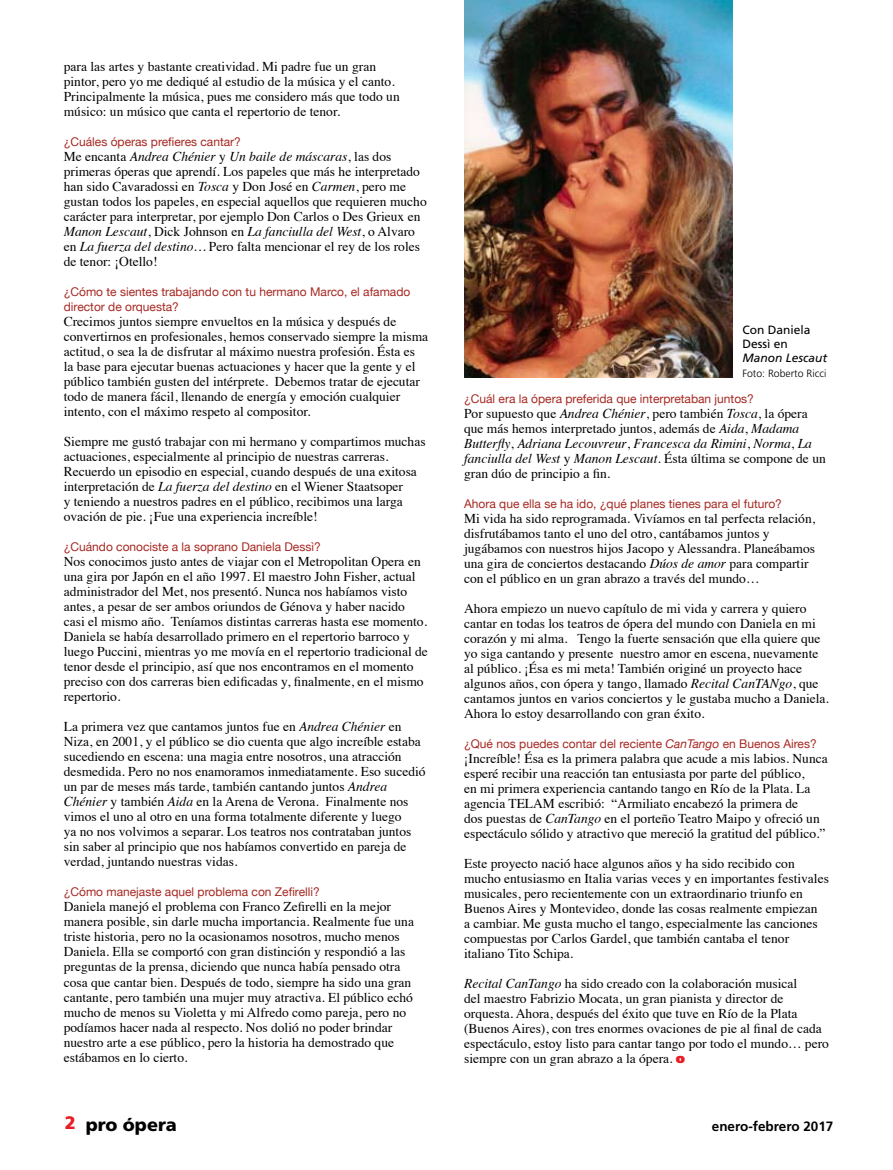
<style>
.page{position:relative;width:893px;height:1170px;background:#fff}
.page>*{position:absolute;margin:0;border:0;box-sizing:border-box;transform-origin:0 0}
.t1{font:900 18px "Frutiger";color:#000}
.t2{font:13.5px/15px "Times";color:#000}
.t3{font:700 13.5px "Frutiger";color:#000}
.t4{font:12px/15px "Helvetica Neue";color:#a62822}
.t5{font:12px/14.4px "Frutiger";color:#000}
.t6{font:italic 12px "Frutiger";color:#000}
.t7{font:300 10.5px "Frutiger";color:#000}
.s1{font-style:italic}
.s2{font-family:"Frutiger";font-weight:900;color:#e91c23}
</style>
<div class="page">
<img style="left:464px;top:0;width:269px;height:378px">
<p class="t2" style="left:64px;top:58px;width:337px">para las artes y bastante creatividad. Mi padre fue un gran pintor, pero yo me dediqué al estudio de la música y el canto.<br>Principalmente la música, pues me considero más que todo un músico: un músico que canta el repertorio de tenor.</p>
<p class="t4" style="left:64px;top:134px;width:179px">¿Cuáles óperas prefieres cantar?</p>
<p class="t2" style="left:64px;top:148px;width:364px">Me encanta <span class="s1">Andrea Chénier</span> y <span class="s1">Un baile de máscaras</span>, las dos primeras óperas que aprendí. Los papeles que más he interpretado han sido Cavaradossi en <span class="s1">Tosca</span> y Don José en <span class="s1">Carmen</span>, pero me gustan todos los papeles, en especial aquellos que requieren mucho carácter para interpretar, por ejemplo Don Carlos o Des Grieux en <span class="s1">Manon Lescaut</span>, Dick Johnson en <span class="s1">La fanciulla del West</span>, o Alvaro en <span class="s1">La fuerza del destino…</span> Pero falta mencionar el rey de los roles de tenor: ¡Otello!</p>
<p class="t4" style="left:64px;top:284px;width:348px">¿Cómo te sientes trabajando con tu hermano Marco, el afamado director de orquesta?</p>
<p class="t2" style="left:64px;top:313px;width:366px">Crecimos juntos siempre envueltos en la música y después de convertirnos en profesionales, hemos conservado siempre la misma actitud, o sea la de disfrutar al máximo nuestra profesión. Ésta es<br>la base para ejecutar buenas actuaciones y hacer que la gente y el público también gusten del intérprete. Debemos tratar de ejecutar todo de manera fácil, llenando de energía y emoción cualquier intento, con el máximo respeto al compositor.</p>
<p class="t2" style="left:64px;top:433px;width:363px">Siempre me gustó trabajar con mi hermano y compartimos muchas actuaciones, especialmente al principio de nuestras carreras.<br>Recuerdo un episodio en especial, cuando después de una exitosa interpretación de <span class="s1">La fuerza del destino</span> en el Wiener Staatsoper<br>y teniendo a nuestros padres en el público, recibimos una larga ovación de pie. ¡Fue una experiencia increíble!</p>
<p class="t4" style="left:64px;top:539px;width:258px">¿Cuándo conociste a la soprano Daniela Dessì?</p>
<p class="t2" style="left:64px;top:553px;width:366px">Nos conocimos justo antes de viajar con el Metropolitan Opera en una gira por Japón en el año 1997. El maestro John Fisher, actual administrador del Met, nos presentó. Nunca nos habíamos visto antes, a pesar de ser ambos oriundos de Génova y haber nacido casi el mismo año. Teníamos distintas carreras hasta ese momento.<br>Daniela se había desarrollado primero en el repertorio barroco y luego Puccini, mientras yo me movía en el repertorio tradicional de tenor desde el principio, así que nos encontramos en el momento preciso con dos carreras bien edificadas y, finalmente, en el mismo repertorio.</p>
<p class="t2" style="left:64px;top:718px;width:363px">La primera vez que cantamos juntos fue en <span class="s1">Andrea Chénier</span> en Niza, en 2001, y el público se dio cuenta que algo increíble estaba sucediendo en escena: una magia entre nosotros, una atracción desmedida. Pero no nos enamoramos inmediatamente. Eso sucedió un par de meses más tarde, también cantando juntos <span class="s1">Andrea Chénier</span> y también <span class="s1">Aida</span> en la Arena de Verona. Finalmente nos vimos el uno al otro en una forma totalmente diferente y luego<br>ya no nos volvimos a separar. Los teatros nos contrataban juntos sin saber al principio que nos habíamos convertido en pareja de verdad, juntando nuestras vidas.</p>
<p class="t4" style="left:64px;top:884px;width:258px">¿Cómo manejaste aquel problema con Zefirelli?</p>
<p class="t2" style="left:64px;top:898px;width:352px">Daniela manejó el problema con Franco Zefirelli en la mejor manera posible, sin darle mucha importancia. Realmente fue una triste historia, pero no la ocasionamos nosotros, mucho menos Daniela. Ella se comportó con gran distinción y respondió a las preguntas de la prensa, diciendo que nunca había pensado otra cosa que cantar bien. Después de todo, siempre ha sido una gran cantante, pero también una mujer muy atractiva. El público echó mucho de menos su Violetta y mi Alfredo como pareja, pero no podíamos hacer nada al respecto. Nos dolió no poder brindar nuestro arte a ese público, pero la historia ha demostrado que estábamos en lo cierto.</p>
<p class="t5" style="left:742px;top:322px;width:70px">Con Daniela<br>Dessì en</p>
<p class="t6" style="left:742px;top:351px;width:86px">Manon Lescaut</p>
<p class="t7" style="left:742px;top:367px;width:86px">Foto: Roberto Ricci</p>
<p class="t4" style="left:464px;top:391px;width:291px">¿Cuál era la ópera preferida que interpretaban juntos?</p>
<p class="t2" style="left:464px;top:404px;width:363px">Por supuesto que <span class="s1">Andrea Chénier</span>, pero también <span class="s1">Tosca</span>, la ópera que más hemos interpretado juntos, además de <span class="s1">Aida</span>, <span class="s1">Madama Butterfly</span>, <span class="s1">Adriana Lecouvreur</span>, <span class="s1">Francesca da Rimini</span>, <span class="s1">Norma</span>, <span class="s1">La fanciulla del West</span> y <span class="s1">Manon Lescaut.</span> Ésta última se compone de un gran dúo de principio a fin.</p>
<p class="t4" style="left:464px;top:496px;width:319px">Ahora que ella se ha ido, ¿qué planes tienes para el futuro?</p>
<p class="t2" style="left:464px;top:509px;width:352px">Mi vida ha sido reprogramada. Vivíamos en tal perfecta relación, disfrutábamos tanto el uno del otro, cantábamos juntos y jugábamos con nuestros hijos Jacopo y Alessandra. Planeábamos una gira de conciertos destacando <span class="s1">Dúos de amor</span> para compartir con el público en un gran abrazo a través del mundo…</p>
<p class="t2" style="left:464px;top:599px;width:366px">Ahora empiezo un nuevo capítulo de mi vida y carrera y quiero cantar en todas los teatros de ópera del mundo con Daniela en mi corazón y mi alma. Tengo la fuerte sensación que ella quiere que yo siga cantando y presente nuestro amor en escena, nuevamente al público. ¡Ésa es mi meta! También originé un proyecto hace algunos años, con ópera y tango, llamado <span class="s1">Recital CanTANgo</span>, que cantamos juntos en varios conciertos y le gustaba mucho a Daniela.<br>Ahora lo estoy desarrollando con gran éxito.</p>
<p class="t4" style="left:464px;top:736px;width:354px">¿Qué nos puedes contar del reciente <span class="s1">CanTango</span> en Buenos Aires?</p>
<p class="t2" style="left:464px;top:749px;width:365px">¡Increíble! Ésa es la primera palabra que acude a mis labios. Nunca esperé recibir una reacción tan entusiasta por parte del público,<br>en mi primera experiencia cantando tango en Río de la Plata. La agencia TELAM escribió: “Armiliato encabezó la primera de<br>dos puestas de <span class="s1">CanTango</span> en el porteño Teatro Maipo y ofreció un espectáculo sólido y atractivo que mereció la gratitud del público.”</p>
<p class="t2" style="left:464px;top:854px;width:366px">Este proyecto nació hace algunos años y ha sido recibido con mucho entusiasmo en Italia varias veces y en importantes festivales musicales, pero recientemente con un extraordinario triunfo en Buenos Aires y Montevideo, donde las cosas realmente empiezan<br>a cambiar. Me gusta mucho el tango, especialmente las canciones compuestas por Carlos Gardel, que también cantaba el tenor italiano Tito Schipa.</p>
<p class="t2" style="left:464px;top:974px;width:366px"><span class="s1">Recital CanTango</span> ha sido creado con la colaboración musical<br>del maestro Fabrizio Mocata, un gran pianista y director de orquesta. Ahora, después del éxito que tuve en Río de la Plata (Buenos Aires), con tres enormes ovaciones de pie al final de cada espectáculo, estoy listo para cantar tango por todo el mundo… pero siempre con un gran abrazo a la ópera. <span class="s2">o</span></p>
<h1 class="t1" style="left:86px;top:1114px;width:93px">pro ópera</h1>
<p class="t3" style="left:712px;top:1118px;width:123px">enero-febrero 2017</p>
</div>
